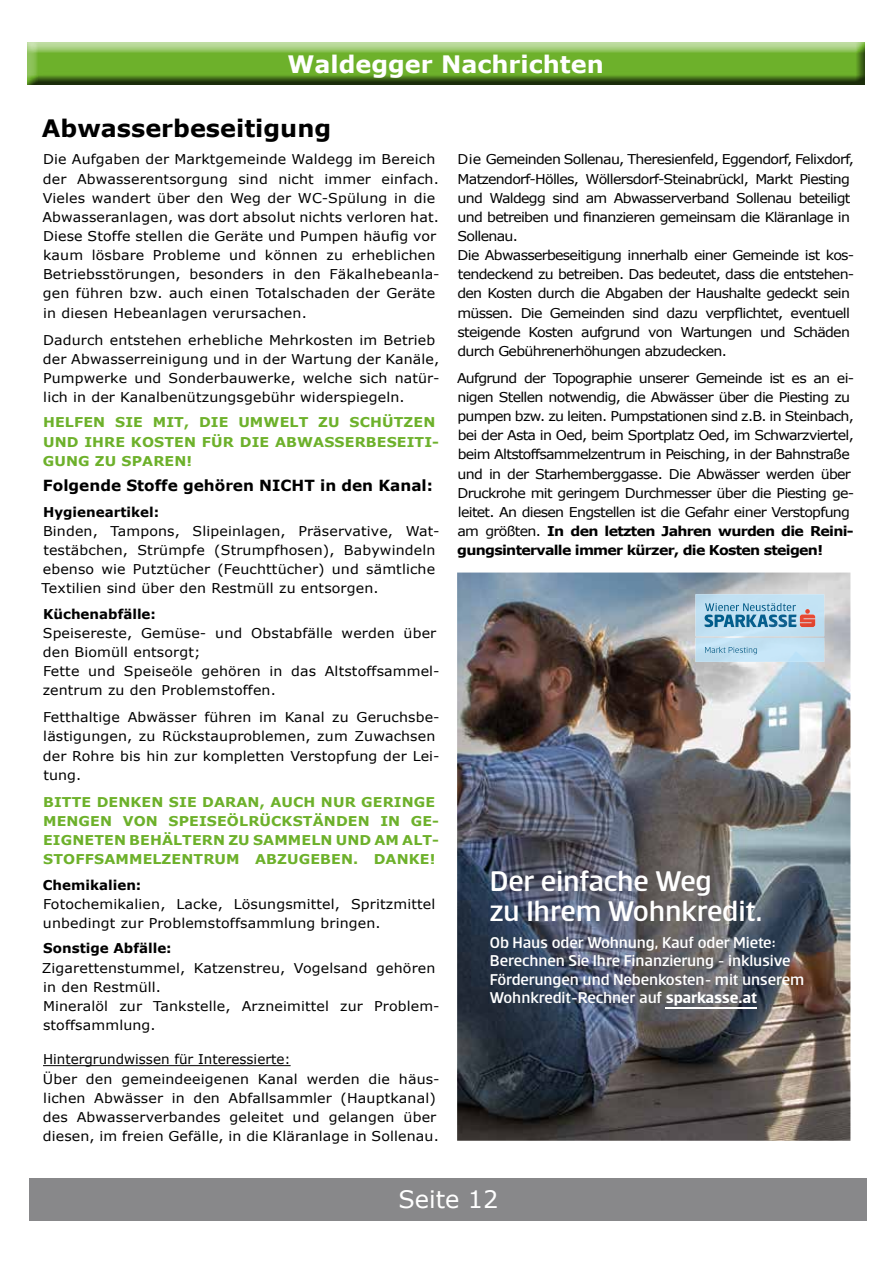
<style>
.page{position:relative;width:893px;height:1263px;background:#fff}
.page>*{position:absolute;margin:0;border:0;box-sizing:border-box;transform-origin:0 0}
.t1{font:500 30.9px/29.2px "Erste";letter-spacing:-.01em;color:#fff}
.t2{font:700 24px "Verdana";color:#fff}
.t3{font:700 24px "Verdana";color:#000}
.t4{font:24px "Verdana";color:#fff}
.t5{font:500 16.95px/18.5px "Erste";letter-spacing:-.01em;color:#fff}
.t6{font:700 15.3px "Verdana";color:#000}
.t7{font:13.5px/19.2px "Verdana";letter-spacing:.01em;color:#000;scale:1.05 1}
.t8{font:13.5px/19.2px "Verdana";letter-spacing:-.05em;color:#000;scale:1.05 1}
.t9{font:700 13.5px/19.2px "Verdana";letter-spacing:.01em;color:#6db12b;scale:1.05 1}
.t10{font:13.5px/19.2px "Verdana";letter-spacing:.01em;color:#000}
.t11{font:700 13.5px "Verdana";color:#000}
.s1{font-weight:700}
</style>
<div class="page">
<div style="left:29px;top:1178px;width:837px;height:42px;background:#88888a"></div>
<div style="left:27px;top:42px;width:841px;height:43px;background:#000;opacity:.75"></div>
<img style="left:457px;top:572px;width:393px;height:569px">
<img style="left:695px;top:594px;width:129px;height:42px">
<img style="left:705px;top:603px;width:91px;height:8px">
<img style="left:800px;top:609px;width:15px;height:18px">
<div style="left:695px;top:638px;width:129px;height:24px;background:#c3e2f4"></div>
<svg style="left:705px;top:647px;width:52px;height:7px"></svg>
<hr style="left:666px;top:1007px;width:91px;height:2px;background:#fff">
<hr style="left:43px;top:1065px;width:248px;height:1px;background:#000">
<h2 class="t2" style="left:287px;top:49px;width:318px">Waldegger Nachrichten</h2>
<h2 class="t3" style="left:42px;top:113px;width:291px">Abwasserbeseitigung</h2>
<p class="t7" style="left:42px;top:150px;width:380px">Die Aufgaben der Marktgemeinde Waldegg im Bereich der Abwasserentsorgung sind nicht immer einfach.<br>Vieles wandert über den Weg der WC-Spülung in die Abwasseranlagen, was dort absolut nichts verloren hat.<br>Diese Stoffe stellen die Geräte und Pumpen häufig vor kaum lösbare Probleme und können zu erheblichen Betriebsstörungen, besonders in den Fäkalhebeanla&shy;gen führen bzw. auch einen Totalschaden der Geräte in diesen Hebeanlagen verursachen.</p>
<p class="t7" style="left:43px;top:330px;width:379px">Dadurch entstehen erhebliche Mehrkosten im Betrieb der Abwasserreinigung und in der Wartung der Kanäle, Pumpwerke und Sonderbauwerke, welche sich natür&shy;lich in der Kanalbenützungsgebühr widerspiegeln.</p>
<p class="t9" style="left:43px;top:413px;width:379px">HELFEN SIE MIT, DIE UMWELT ZU SCHÜTZEN<br>UND IHRE KOSTEN FÜR DIE ABWASSERBESEITI-<br>GUNG ZU SPAREN!</p>
<p class="t6" style="left:43px;top:476px;width:392px">Folgende Stoffe gehören NICHT in den Kanal:</p>
<p class="t11" style="left:43px;top:503px;width:118px">Hygieneartikel:</p>
<p class="t7" style="left:42px;top:521px;width:381px">Binden, Tampons, Slipeinlagen, Präservative, Wat&shy;testäbchen, Strümpfe (Strumpfhosen), Babywindeln ebenso wie Putztücher (Feuchttücher) und sämtliche Textilien sind über den Restmüll zu entsorgen.</p>
<p class="t11" style="left:43px;top:605px;width:114px">Küchenabfälle:</p>
<p class="t7" style="left:43px;top:624px;width:380px">Speisereste, Gemüse- und Obstabfälle werden über den Biomüll entsorgt;<br>Fette und Speiseöle gehören in das Altstoffsammel&shy;zentrum zu den Problemstoffen.</p>
<p class="t7" style="left:43px;top:708px;width:379px">Fetthaltige Abwässer führen im Kanal zu Geruchsbe&shy;lästigungen, zu Rückstauproblemen, zum Zuwachsen der Rohre bis hin zur kompletten Verstopfung der Lei&shy;tung.</p>
<p class="t9" style="left:43px;top:792px;width:379px">BITTE DENKEN SIE DARAN, AUCH NUR GERINGE MENGEN VON SPEISEÖLRÜCKSTÄNDEN IN GE-EIGNETEN BEHÄLTERN ZU SAMMELN UND AM ALT-STOFFSAMMELZENTRUM ABZUGEBEN. DANKE!</p>
<p class="t11" style="left:43px;top:876px;width:100px">Chemikalien:</p>
<p class="t7" style="left:43px;top:894px;width:375px">Fotochemikalien, Lacke, Lösungsmittel, Spritzmittel unbedingt zur Problemstoffsammlung bringen.</p>
<p class="t11" style="left:43px;top:940px;width:130px">Sonstige Abfälle:</p>
<p class="t7" style="left:42px;top:958px;width:380px">Zigarettenstummel, Katzenstreu, Vogelsand gehören in den Restmüll.<br>Mineralöl zur Tankstelle, Arzneimittel zur Problem&shy;stoffsammlung.</p>
<p class="t10" style="left:43px;top:1050px;width:398px">Hintergrundwissen für Interessierte:<br>Über den gemeindeeigenen Kanal werden die häus&shy;lichen Abwässer in den Abfallsammler (Hauptkanal) des Abwasserverbandes geleitet und gelangen über diesen, im freien Gefälle, in die Kläranlage in Sollenau.</p>
<p class="t8" style="left:457px;top:150px;width:379px">Die Gemeinden Sollenau, Theresienfeld, Eggendorf, Felixdorf, Matzendorf-Hölles, Wöllersdorf-Steinabrückl, Markt Piesting und Waldegg sind am Abwasserverband Sollenau beteiligt und betreiben und finanzieren gemeinsam die Kläranlage in Sollenau.<br>Die Abwasserbeseitigung innerhalb einer Gemeinde ist kos&shy;tendeckend zu betreiben. Das bedeutet, dass die entstehen&shy;den Kosten durch die Abgaben der Haushalte gedeckt sein müssen. Die Gemeinden sind dazu verpflichtet, eventuell steigende Kosten aufgrund von Wartungen und Schäden durch Gebührenerhöhungen abzudecken.</p>
<p class="t8" style="left:457px;top:368px;width:380px">Aufgrund der Topographie unserer Gemeinde ist es an ei&shy;nigen Stellen notwendig, die Abwässer über die Piesting zu pumpen bzw. zu leiten. Pumpstationen sind z.B. in Steinbach, bei der Asta in Oed, beim Sportplatz Oed, im Schwarzviertel, beim Altstoffsammelzentrum in Peisching, in der Bahnstraße und in der Starhemberggasse. Die Abwässer werden über Druckrohe mit geringem Durchmesser über die Piesting ge&shy;leitet. An diesen Engstellen ist die Gefahr einer Verstopfung am größten. <span class="s1">In den letzten Jahren wurden die Reini&shy;gungsintervalle immer kürzer, die Kosten steigen!</span></p>
<h1 class="t1" style="left:490px;top:866px;width:274px">Der einfache Weg<br>zu Ihrem Wohnkredit.</h1>
<p class="t5" style="left:490px;top:933px;width:316px">Ob Haus oder Wohnung, Kauf oder Miete:<br>Berechnen Sie Ihre Finanzierung - inklusive Förderungen und Nebenkosten- mit unserem Wohnkredit-Rechner auf <span class="s1">sparkasse.at</span></p>
<h2 class="t4" style="left:398px;top:1184px;width:102px">Seite 12</h2>
</div>
